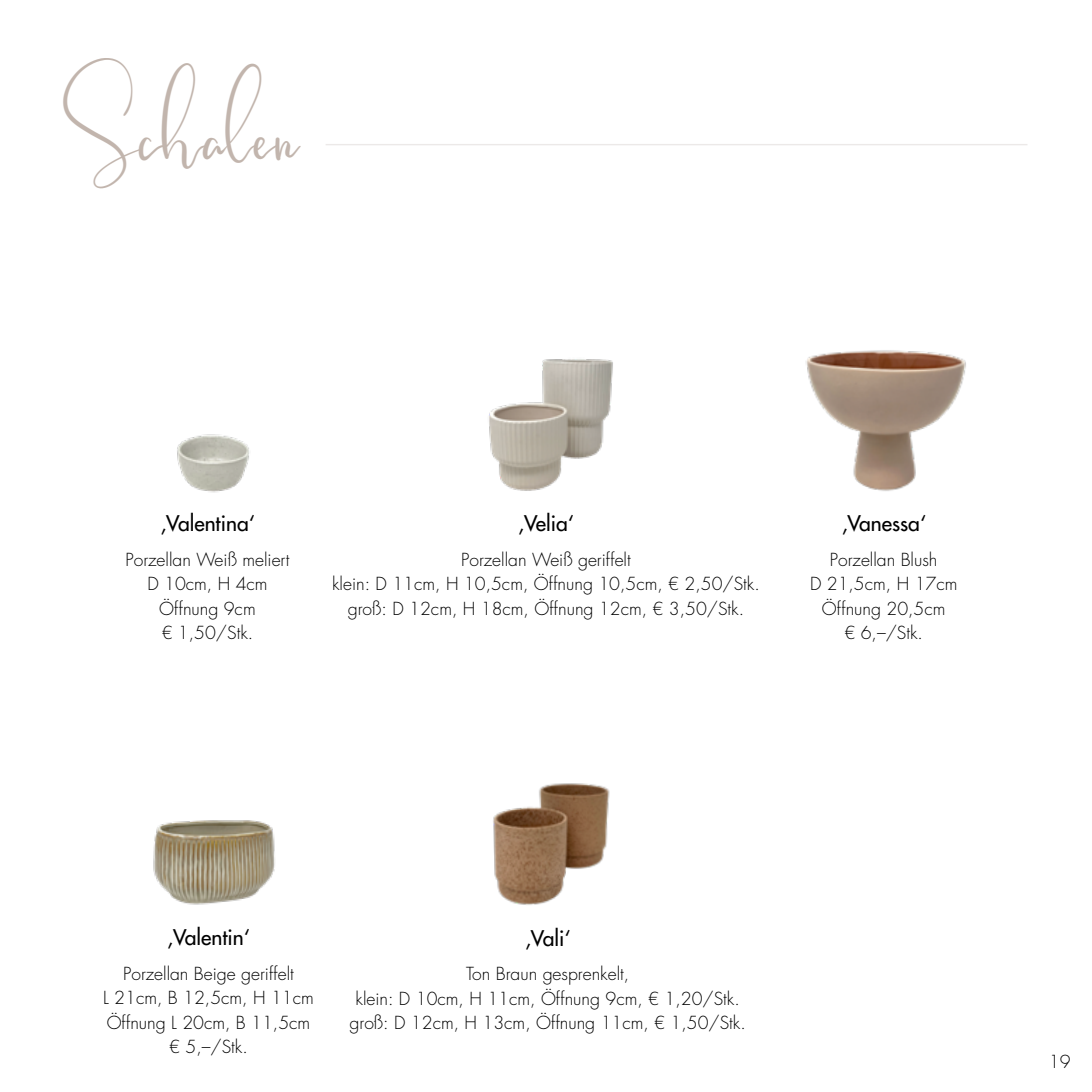
<style>
.page{position:relative;width:1092px;height:1092px;background:#fff}
.page>*{position:absolute;margin:0;border:0;box-sizing:border-box;transform-origin:0 0}
.t1{font:45.15px "Cattalonia";color:#c2b5ad}
.t2{font:500 21px "Futura Std";color:#000}
.t3{font:300 17.5px/24.5px "Futura Std";color:#000;text-align:center}
</style>
<div class="page">
<hr style="left:325px;top:144px;width:702px;height:1px;background:#ece9e8">
<img style="left:153px;top:820px;width:122px;height:85px">
<img style="left:493px;top:783px;width:117px;height:122px">
<img style="left:805px;top:350px;width:161px;height:141px">
<img style="left:177px;top:434px;width:72px;height:59px">
<img style="left:489px;top:359px;width:124px;height:132px">
<h1 class="t1" style="left:63px;top:118px;width:236px">Schalen</h1>
<p class="t2" style="left:160px;top:510px;width:95px">‚Valentina‘</p>
<p class="t3" style="left:125px;top:547px;width:165px">Porzellan Weiß meliert<br>D 10cm, H 4cm<br>Öffnung 9cm<br>€ 1,50/Stk.</p>
<p class="t2" style="left:518px;top:510px;width:57px">‚Velia‘</p>
<p class="t3" style="left:332px;top:547px;width:429px">Porzellan Weiß geriffelt<br>klein: D 11cm, H 10,5cm, Öffnung 10,5cm, € 2,50/Stk. groß: D 12cm, H 18cm, Öffnung 12cm, € 3,50/Stk.</p>
<p class="t2" style="left:841px;top:510px;width:86px">‚Vanessa‘</p>
<p class="t3" style="left:810px;top:547px;width:149px">Porzellan Blush<br>D 21,5cm, H 17cm<br>Öffnung 20,5cm<br>€ 6,–/Stk.</p>
<p class="t2" style="left:167px;top:924px;width:84px">‚Valentin‘</p>
<p class="t3" style="left:103px;top:961px;width:212px">Porzellan Beige geriffelt<br>L 21cm, B 12,5cm, H 11cm<br>Öffnung L 20cm, B 11,5cm € 5,–/Stk.</p>
<p class="t2" style="left:525px;top:924px;width:47px">‚Vali‘</p>
<p class="t3" style="left:349px;top:961px;width:398px">Ton Braun gesprenkelt,<br>klein: D 10cm, H 11cm, Öffnung 9cm, € 1,20/Stk. groß: D 12cm, H 13cm, Öffnung 11cm, € 1,50/Stk.</p>
<p class="t3" style="left:1048px;top:1049px;width:23px">19</p>
</div>
